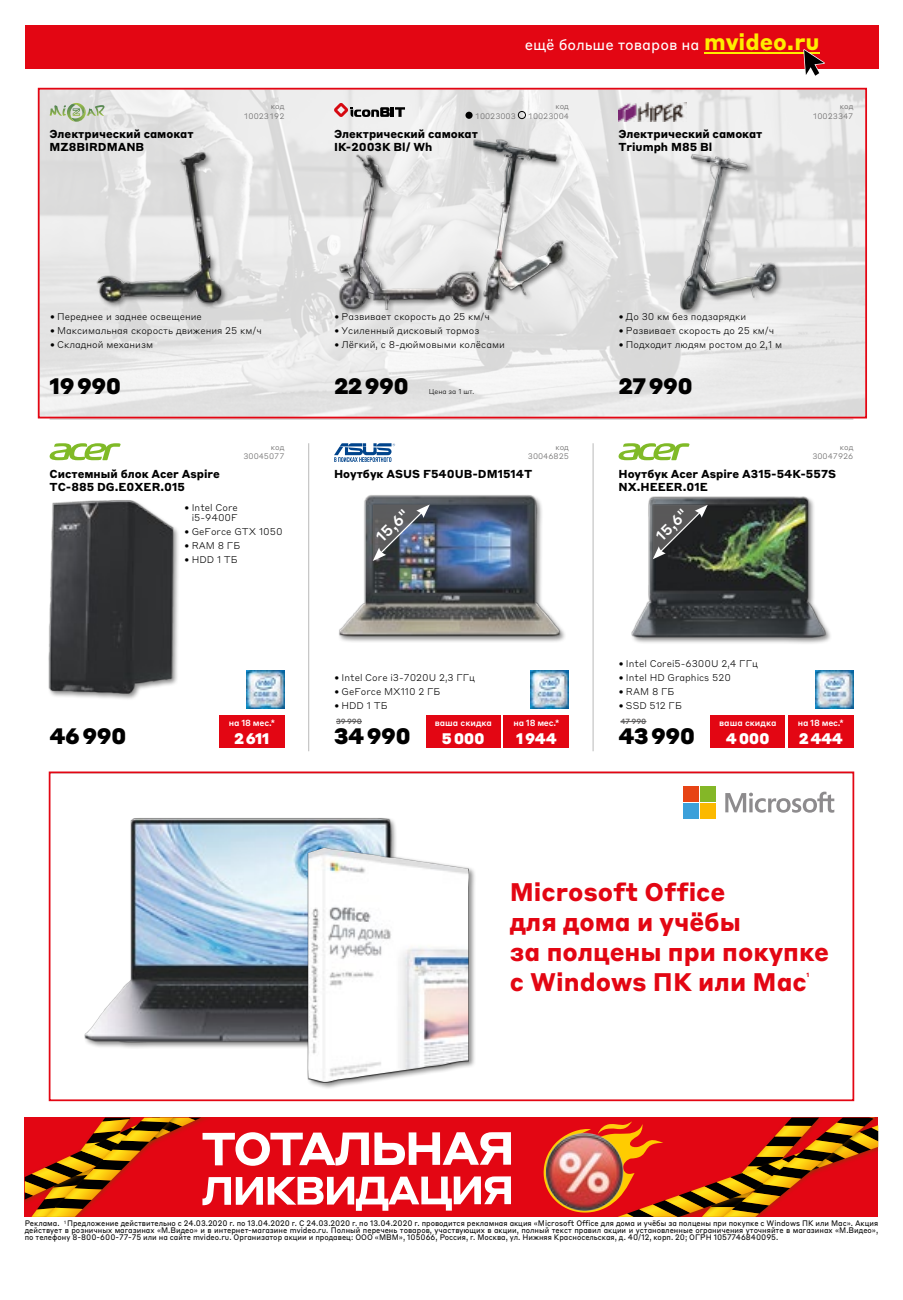
<style>
.page{position:relative;width:903px;height:1300px;background:#fff}
.page>*{position:absolute;margin:0;border:0;box-sizing:border-box;transform-origin:0 0}
.t1{font:700 25.03px/30.1px "Styrene BLC";color:#e30613}
.t2{font:900 22.05px "Styrene BLC";letter-spacing:-.025em;color:#000}
.t3{font:500 15.22px "Styrene BLC";color:#fff}
.t4{font:900 15.05px "Styrene BLC";letter-spacing:-.025em;color:#fff}
.t5{font:14.88px "Styrene BLC";color:#fff}
.t6{font:500 14.7px "Styrene BLC";color:#fff}
.t7{font:700 11.38px/13.1px "Styrene BLC";color:#000}
.t8{font:300 9.62px/10.5px "Styrene BLC";color:#000;text-align:right}
.t9{font:500 8.75px "Styrene BLC";letter-spacing:-.005em;color:#fff}
.t10{font:7.88px/7px "Styrene BLC";color:#000;text-align:justify;scale:.95 1}
.t11{font:300 7.88px/9.6px "Styrene BLC";color:#646363;text-align:right}
.t12{font:500 7.52px "Styrene BLC";color:#5f5e5e}
.t13{font:300 7px "Styrene BLC";color:#000}
.t14{font:700 5.95px "Styrene BLC";color:#e30613}
.s1{font-weight:700;font-size:22.4px;color:#ffed00}
</style>
<div class="page">
<hr style="left:50px;top:418px;width:803px;height:2px;background:#c6c6c6">
<hr style="left:308px;top:444px;width:1px;height:306px;background:#c6c6c6">
<hr style="left:592px;top:444px;width:2px;height:306px;background:#c6c6c6">
<div style="left:25px;top:25px;width:853px;height:44px;background:#e30613"></div>
<hr style="left:704px;top:52px;width:116px;height:1px;background:#ffed00">
<svg style="left:802px;top:49px;width:23px;height:27px"></svg>
<img style="left:41px;top:91px;width:823px;height:324px">
<div style="left:38px;top:88px;width:829px;height:330px;border:2px solid #e30613"></div>
<div style="left:338px;top:153px;width:148px;height:164px;background:#000;opacity:.45"></div>
<img style="left:338px;top:156px;width:134px;height:153px">
<div style="left:465px;top:112px;width:8px;height:7px;background:#000;border-radius:50%"></div>
<div style="left:518px;top:111px;width:8px;height:8px;border:1px solid #000;border-radius:50%"></div>
<svg style="left:50px;top:103px;width:54px;height:19px"></svg>
<svg style="left:50px;top:443px;width:71px;height:17px"></svg>
<svg style="left:618px;top:443px;width:71px;height:17px"></svg>
<svg style="left:334px;top:103px;width:71px;height:14px"></svg>
<svg style="left:334px;top:443px;width:61px;height:19px"></svg>
<img style="left:618px;top:103px;width:68px;height:19px">
<div style="left:96px;top:151px;width:132px;height:159px;background:#000;opacity:.45"></div>
<div style="left:96px;top:152px;width:126px;height:152px;background:#000;opacity:.75"></div>
<img style="left:97px;top:153px;width:125px;height:150px">
<div style="left:48px;top:499px;width:132px;height:202px;background:#000;opacity:.45"></div>
<div style="left:49px;top:500px;width:125px;height:194px;background:#000;opacity:.75"></div>
<img style="left:50px;top:501px;width:123px;height:192px">
<div style="left:472px;top:139px;width:98px;height:177px;background:#000;opacity:.45"></div>
<div style="left:473px;top:139px;width:91px;height:171px;background:#000;opacity:.75"></div>
<img style="left:474px;top:140px;width:89px;height:169px">
<div style="left:338px;top:494px;width:228px;height:149px;background:#000;opacity:.45"></div>
<div style="left:338px;top:495px;width:223px;height:142px;background:#000;opacity:.75"></div>
<img style="left:340px;top:496px;width:219px;height:140px">
<div style="left:679px;top:153px;width:104px;height:164px;background:#000;opacity:.45"></div>
<div style="left:680px;top:154px;width:97px;height:156px;background:#000;opacity:.75"></div>
<img style="left:681px;top:155px;width:96px;height:154px">
<div style="left:630px;top:496px;width:202px;height:149px;background:#000;opacity:.45"></div>
<img style="left:632px;top:497px;width:193px;height:142px">
<div style="left:219px;top:714px;width:65px;height:33px;background:#e30613"></div>
<svg style="left:336px;top:721px;width:26px;height:1px"></svg>
<div style="left:504px;top:714px;width:65px;height:33px;background:#e30613"></div>
<div style="left:426px;top:714px;width:75px;height:33px;background:#e30613"></div>
<svg style="left:620px;top:721px;width:26px;height:1px"></svg>
<div style="left:788px;top:714px;width:65px;height:33px;background:#e30613"></div>
<div style="left:710px;top:714px;width:75px;height:33px;background:#e30613"></div>
<svg style="left:373px;top:504px;width:57px;height:57px;background:#636874"></svg>
<svg style="left:653px;top:505px;width:55px;height:54px;background:#494a4a"></svg>
<div style="left:49px;top:771px;width:805px;height:330px;border:2px solid #e30613"></div>
<img style="left:246px;top:671px;width:38px;height:38px">
<img style="left:531px;top:671px;width:38px;height:38px">
<img style="left:815px;top:671px;width:38px;height:38px">
<div style="left:83px;top:817px;width:360px;height:232px;background:#000;opacity:.45"></div>
<img style="left:85px;top:819px;width:351px;height:223px">
<div style="left:306px;top:846px;width:170px;height:243px;background:#000;opacity:.45"></div>
<img style="left:308px;top:848px;width:161px;height:234px">
<svg style="left:725px;top:791px;width:109px;height:21px"></svg>
<div style="left:683px;top:786px;width:16px;height:16px;background:#e74415"></div>
<div style="left:700px;top:786px;width:16px;height:16px;background:#84b727"></div>
<div style="left:683px;top:803px;width:16px;height:16px;background:#3ca0da"></div>
<div style="left:700px;top:803px;width:16px;height:16px;background:#fbb900"></div>
<div style="left:511px;top:1117px;width:33px;height:100px;background:#e30613"></div>
<svg style="left:544px;top:1117px;width:334px;height:100px;background:#c6381c"></svg>
<svg style="left:25px;top:1117px;width:486px;height:100px"></svg>
<h3 class="t7" style="left:50px;top:126px;width:145px">Электрический самокат<br>MZ8BIRDMANB</h3>
<p class="t11" style="left:243px;top:101px;width:42px">код<br>10023192</p>
<h3 class="t5" style="left:525px;top:32px;width:296px">ещё больше товаров на <span class="s1">mvideo.ru</span></h3>
<p class="t11" style="left:555px;top:101px;width:15px">код</p>
<p class="t11" style="left:475px;top:111px;width:42px">10023003</p>
<p class="t11" style="left:528px;top:111px;width:42px">10023004</p>
<h3 class="t7" style="left:334px;top:126px;width:145px">Электрический самокат<br>IK-2003K Bl/ Wh</h3>
<h3 class="t7" style="left:618px;top:126px;width:145px">Электрический самокат<br>Triumph M85 Bl</h3>
<p class="t11" style="left:812px;top:101px;width:42px">код<br>10023347</p>
<p class="t8" style="left:50px;top:311px;width:154px">• Переднее и заднее освещение</p>
<p class="t8" style="left:50px;top:325px;width:214px">• Максимальная скорость движения 25 км/ч</p>
<p class="t8" style="left:50px;top:339px;width:105px">• Складной механизм</p>
<p class="t8" style="left:334px;top:311px;width:157px">• Развивает скорость до 25 км/ч</p>
<p class="t8" style="left:334px;top:325px;width:147px">• Усиленный дисковый тормоз</p>
<p class="t8" style="left:334px;top:339px;width:172px">• Лёгкий, с 8-дюймовыми колёсами</p>
<p class="t8" style="left:618px;top:311px;width:129px">• До 30 км без подзарядки</p>
<p class="t8" style="left:618px;top:325px;width:157px">• Развивает скорость до 25 км/ч</p>
<p class="t8" style="left:618px;top:339px;width:165px">• Подходит людям ростом до 2,1 м</p>
<h2 class="t2" style="left:50px;top:367px;width:73px">19 990</h2>
<h2 class="t2" style="left:334px;top:367px;width:76px">22 990</h2>
<h2 class="t2" style="left:618px;top:367px;width:76px">27 990</h2>
<p class="t13" style="left:429px;top:385px;width:47px">Цена за 1 шт.</p>
<p class="t11" style="left:243px;top:441px;width:42px">код<br>30045077</p>
<p class="t11" style="left:528px;top:441px;width:42px">код<br>30046825</p>
<p class="t11" style="left:812px;top:441px;width:42px">код<br>30047926</p>
<h3 class="t7" style="left:50px;top:466px;width:172px">Системный блок Acer Aspire<br>TC-885 DG.E0XER.015</h3>
<h3 class="t7" style="left:334px;top:466px;width:200px">Ноутбук ASUS F540UB-DM1514T</h3>
<h3 class="t7" style="left:618px;top:466px;width:219px">Ноутбук Acer Aspire A315-54K-557S<br>NX.HEEER.01E</h3>
<p class="t8" style="left:184px;top:501px;width:55px">• Intel Core i5-9400F</p>
<p class="t8" style="left:184px;top:526px;width:100px">• GeForce GTX 1050</p>
<p class="t8" style="left:184px;top:539px;width:58px">• RAM 8 ГБ</p>
<p class="t8" style="left:184px;top:553px;width:55px">• HDD 1 ТБ</p>
<h3 class="t3" style="left:370px;top:530px;width:41px;rotate:-45deg">15,6"</h3>
<h3 class="t6" style="left:650px;top:529px;width:39px;rotate:-45deg">15,6"</h3>
<p class="t8" style="left:334px;top:671px;width:143px">• Intel Core i3-7020U 2,3 ГГц</p>
<p class="t8" style="left:334px;top:685px;width:108px">• GeForce MX110 2 ГБ</p>
<p class="t8" style="left:334px;top:699px;width:55px">• HDD 1 ТБ</p>
<p class="t8" style="left:618px;top:657px;width:141px">• Intel Corei5-6300U 2,4 ГГц</p>
<p class="t8" style="left:618px;top:671px;width:114px">• Intel HD Graphics 520</p>
<p class="t8" style="left:618px;top:685px;width:58px">• RAM 8 ГБ</p>
<p class="t8" style="left:618px;top:699px;width:65px">• SSD 512 ГБ</p>
<h2 class="t2" style="left:50px;top:717px;width:79px">46 990</h2>
<p class="t9" style="left:229px;top:716px;width:47px">на 18 мес.*</p>
<h3 class="t4" style="left:234px;top:725px;width:37px">2 611</h3>
<p class="t12" style="left:336px;top:715px;width:27px">39 990</p>
<h2 class="t2" style="left:334px;top:717px;width:78px">34 990</h2>
<p class="t9" style="left:435px;top:716px;width:59px">ваша скидка</p>
<h3 class="t4" style="left:442px;top:725px;width:44px">5 000</h3>
<p class="t9" style="left:513px;top:716px;width:47px">на 18 мес.*</p>
<h3 class="t4" style="left:516px;top:725px;width:42px">1 944</h3>
<p class="t12" style="left:620px;top:715px;width:27px">47 990</p>
<h2 class="t2" style="left:618px;top:717px;width:78px">43 990</h2>
<p class="t9" style="left:719px;top:716px;width:59px">ваша скидка</p>
<h3 class="t4" style="left:726px;top:725px;width:45px">4 000</h3>
<p class="t9" style="left:798px;top:716px;width:47px">на 18 мес.*</p>
<h3 class="t4" style="left:799px;top:725px;width:46px">2 444</h3>
<h1 class="t1" style="left:510px;top:874px;width:321px">Microsoft Office<br>для дома и учёбы<br>за полцены при покупке с Windows ПК или Mac</h1>
<p class="t14" style="left:807px;top:969px;width:4px">1</p>
<p class="t10" style="left:25px;top:1219px;width:900px;text-indent:39px"><sup>1</sup> Предложение действительно с 24.03.2020 г. по 13.04.2020 г. С 24.03.2020 г. по 13.04.2020 г. проводится рекламная акция «Microsoft Office для дома и учёбы за полцены при покупке с Windows ПК или Mac». Акция действует в розничных магазинах «М.Видео» и в интернет-магазине mvideo.ru. Полный перечень товаров, участвующих в акции, полный текст правил акции и установленные ограничения уточняйте в магазинах «М.Видео», по телефону 8-800-600-77-75 или на сайте mvideo.ru. Организатор акции и продавец: ООО «МВМ», 105066, Россия, г. Москва, ул. Нижняя Красносельская, д. 40/12, корп. 20; ОГРН 1057746840095.</p>
<p class="t10" style="left:25px;top:1219px;width:38px">Реклама.</p>
</div>
